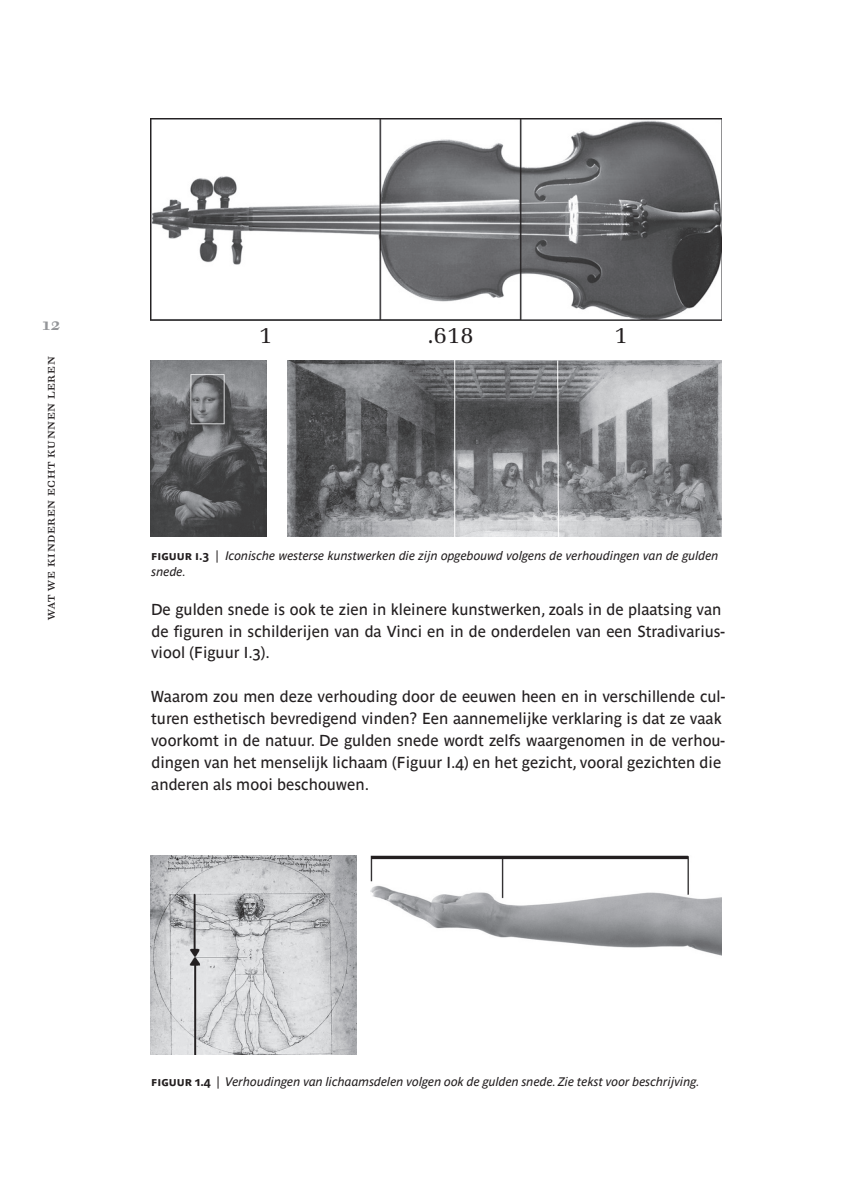
<style>
.page{position:relative;width:848px;height:1195px;background:#fff}
.page>*{position:absolute;margin:0;border:0;box-sizing:border-box;transform-origin:0 0}
.t1{font:23.8px "Melior";color:#231f20}
.t2{font:700 17.5px "Walbaum 10 Pro";color:#939598}
.t3{font:15.75px/21.9px "Parisine Ptf";color:#231f20}
.t4{font:14px "Walbaum 10 Pro";letter-spacing:.045em;color:#231f20}
.t5{font:italic 12.25px/15.8px "Parisine Ptf";color:#231f20}
.s1{font-weight:700;font-style:normal}
.s2{font-style:normal}
</style>
<div class="page">
<img style="left:151px;top:119px;width:570px;height:202px">
<img style="left:151px;top:361px;width:116px;height:175px">
<img style="left:287px;top:361px;width:434px;height:175px">
<img style="left:151px;top:855px;width:205px;height:199px">
<img style="left:370px;top:855px;width:351px;height:101px">
<p class="t2" style="left:43px;top:312px;width:20px">12</p>
<p class="t4" style="left:40px;top:619px;width:265px;rotate:-90deg">wat we kinderen echt kunnen leren</p>
<h1 class="t1" style="left:259px;top:321px;width:15px">1</h1>
<h1 class="t1" style="left:427px;top:321px;width:48px">.618</h1>
<h1 class="t1" style="left:614px;top:321px;width:15px">1</h1>
<p class="t5" style="left:151px;top:547px;width:569px"><span class="s1">figuur I .3</span> <span class="s2">|</span> Iconische westerse kunstwerken die zijn opgebouwd volgens de verhoudingen van de gulden snede.</p>
<p class="t3" style="left:151px;top:597px;width:575px">De gulden snede is ook te zien in kleinere kunstwerken, zoals in de plaatsing van de figuren in schilderijen van da Vinci en in de onderdelen van een Stradivarius&shy;viool (Figuur I.3).</p>
<p class="t3" style="left:151px;top:684px;width:575px">Waarom zou men deze verhouding door de eeuwen heen en in verschillende cul&shy;turen esthetisch bevredigend vinden? Een aannemelijke verklaring is dat ze vaak voorkomt in de natuur. De gulden snede wordt zelfs waargenomen in de verhou&shy;dingen van het menselijk lichaam (Figuur I.4) en het gezicht, vooral gezichten die anderen als mooi beschouwen.</p>
<p class="t5" style="left:151px;top:1072px;width:550px"><span class="s1">figuur 1.4</span> <span class="s2">|</span> Verhoudingen van lichaamsdelen volgen ook de gulden snede. Zie tekst voor beschrijving.</p>
</div>
